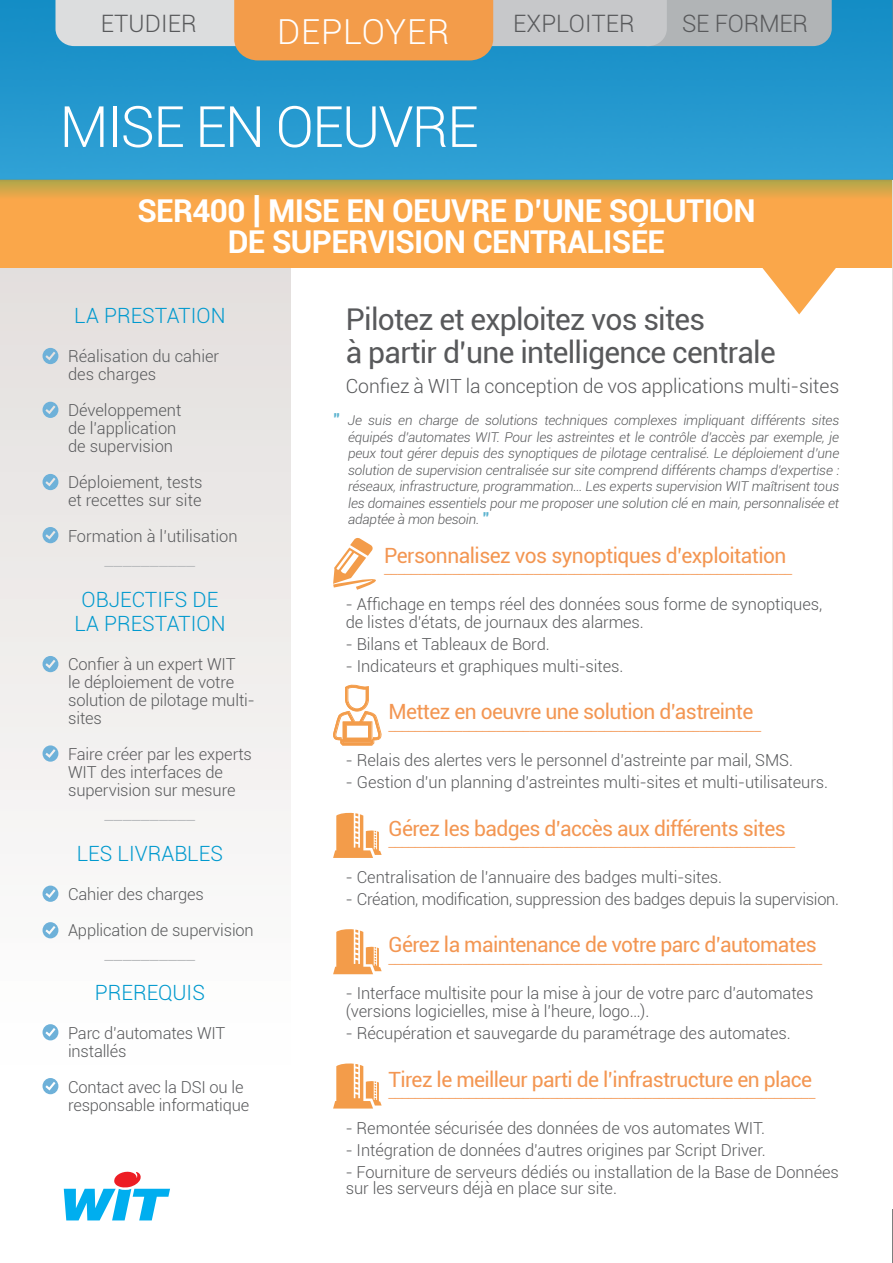
<style>
.page{position:relative;width:893px;height:1263px;background:#fff}
.page>*{position:absolute;margin:0;border:0;box-sizing:border-box;transform-origin:0 0}
.t1{font:300 57px "Roboto";letter-spacing:-.03em;color:#fff}
.t2{font:300 34.5px "Roboto";letter-spacing:.025em;color:#fff}
.t3{font:700 31.5px/31.5px "Roboto";letter-spacing:-.02em;color:#fff;text-align:center}
.t4{font:30px/33px "Roboto";letter-spacing:-.025em;color:#58595b}
.t5{font:300 24px "Roboto";letter-spacing:.005em;color:#58595b}
.t6{font:21px "Roboto";letter-spacing:-.03em;color:#f39652}
.t7{font:300 21px/24px "Roboto";color:#0099ce;text-align:center}
.t8{font:300 21px "Roboto";color:#bcbec0}
.t9{font:300 19.5px "Roboto";letter-spacing:-.005em;color:#58595b}
.t10{font:300 16.5px/18px "Roboto";letter-spacing:-.005em;color:#58595b}
.t11{font:300 16.5px "Roboto";color:#f39652}
.t12{font:italic 300 13.5px/16.5px "Roboto";letter-spacing:-.01em;color:#58595b;text-align:justify}
.s1{font-size:37.5px}
.s2{font-weight:900;font-style:normal;font-size:16.5px;color:#5cb3cf}
</style>
<div class="page">
<hr style="left:892px;top:0;width:1px;height:1263px;background:#000">
<div style="left:0;top:204px;width:291px;height:927px;background:linear-gradient(to bottom,#e0dcda,#fff)"></div>
<svg style="left:762px;top:268px;width:74px;height:46px"></svg>
<svg style="left:0;top:163px;width:893px;height:105px;background:#f1a64a"></svg>
<img style="left:0;top:0;width:893px;height:180px">
<svg style="left:55px;top:0;width:777px;height:60px;background:#b9b1a0"></svg>
<svg style="left:333px;top:538px;width:43px;height:52px"></svg>
<svg style="left:333px;top:812px;width:49px;height:46px"></svg>
<svg style="left:333px;top:684px;width:49px;height:62px"></svg>
<svg style="left:43px;top:348px;width:15px;height:16px"></svg>
<svg style="left:43px;top:402px;width:15px;height:16px"></svg>
<svg style="left:43px;top:474px;width:15px;height:16px"></svg>
<svg style="left:43px;top:745px;width:15px;height:17px"></svg>
<svg style="left:43px;top:1078px;width:15px;height:16px"></svg>
<svg style="left:43px;top:922px;width:15px;height:16px"></svg>
<svg style="left:43px;top:885px;width:15px;height:17px"></svg>
<svg style="left:43px;top:1024px;width:15px;height:16px"></svg>
<svg style="left:43px;top:656px;width:15px;height:16px"></svg>
<svg style="left:43px;top:527px;width:15px;height:16px"></svg>
<svg style="left:64px;top:1171px;width:106px;height:49px"></svg>
<svg style="left:333px;top:929px;width:49px;height:45px"></svg>
<svg style="left:333px;top:1063px;width:49px;height:45px"></svg>
<hr style="left:892px;top:180px;width:1px;height:1029px;background:#fefefe">
<svg style="left:892px;top:180px;width:1px;height:629px"></svg>
<h3 class="t5" style="left:101px;top:7px;width:97px">ETUDIER</h3>
<h3 class="t5" style="left:513px;top:7px;width:123px">EXPLOITER</h3>
<h3 class="t5" style="left:682px;top:7px;width:128px">SE FORMER</h3>
<h2 class="t2" style="left:277px;top:8px;width:174px">DEPLOYER</h2>
<h1 class="t1" style="left:60px;top:87px;width:421px">MISE EN OEUVRE</h1>
<h3 class="t3" style="left:137px;top:193px;width:620px">SER400 <span class="s1">|</span> MISE EN OEUVRE D’UNE SOLUTION<br>DE SUPERVISION CENTRALISÉE</h3>
<p class="t7" style="left:74px;top:303px;width:153px">LA PRESTATION</p>
<p class="t10" style="left:68px;top:347px;width:153px">Réalisation du cahier des charges</p>
<p class="t10" style="left:68px;top:401px;width:115px">Développement de l’application de supervision</p>
<p class="t10" style="left:68px;top:473px;width:136px">Déploiement, tests et recettes sur site</p>
<p class="t10" style="left:68px;top:527px;width:171px">Formation à l’utilisation</p>
<p class="t8" style="left:105px;top:544px;width:92px">__________</p>
<p class="t7" style="left:74px;top:587px;width:153px">OBJECTIFS DE<br>LA PRESTATION</p>
<p class="t10" style="left:68px;top:654px;width:188px">Confier à un expert WIT<br>le déploiement de votre solution de pilotage multi&shy;sites</p>
<p class="t10" style="left:68px;top:745px;width:185px">Faire créer par les experts<br>WIT des interfaces de supervision sur mesure</p>
<p class="t8" style="left:105px;top:798px;width:92px">__________</p>
<p class="t7" style="left:77px;top:840px;width:148px">LES LIVRABLES</p>
<p class="t10" style="left:68px;top:875px;width:187px;line-height:36px">Cahier des charges<br>Application de supervision</p>
<p class="t8" style="left:105px;top:937px;width:92px">__________</p>
<p class="t7" style="left:95px;top:980px;width:112px">PREREQUIS</p>
<p class="t10" style="left:68px;top:1023px;width:159px">Parc d’automates WIT installés</p>
<p class="t10" style="left:68px;top:1078px;width:183px">Contact avec la DSI ou le responsable informatique</p>
<h3 class="t4" style="left:346px;top:302px;width:431px">Pilotez et exploitez vos sites<br>à partir d’une intelligence centrale</h3>
<p class="t9" style="left:346px;top:372px;width:495px">Confiez à WIT la conception de vos applications multi-sites</p>
<p class="t12" style="left:348px;top:412px;width:493px;text-indent:-15px"><span class="s2">"</span> Je suis en charge de solutions techniques complexes impliquant différents sites équipés d’automates WIT. Pour les astreintes et le contrôle d’accès par exemple, je peux tout gérer depuis des synoptiques de pilotage centralisé. Le déploiement d’une solution de supervision centralisée sur site comprend différents champs d’expertise : réseaux, infrastructure, programmation… Les experts supervision WIT maîtrisent tous les domaines essentiels pour me proposer une solution clé en main, personnalisée et adaptée à mon besoin. <span class="s2">"</span></p>
<p class="t6" style="left:384px;top:540px;width:404px">Personnalisez vos synoptiques d’exploitation</p>
<p class="t11" style="left:384px;top:557px;width:410px">____________________________________________________________</p>
<p class="t10" style="left:346px;top:594px;width:478px">- Affichage en temps réel des données sous forme de synoptiques, de listes d’états, de journaux des alarmes.</p>
<p class="t10" style="left:346px;top:634px;width:205px">- Bilans et Tableaux de Bord.</p>
<p class="t10" style="left:346px;top:656px;width:279px">- Indicateurs et graphiques multi-sites.</p>
<p class="t6" style="left:388px;top:697px;width:366px">Mettez en oeuvre une solution d’astreinte</p>
<p class="t11" style="left:388px;top:713px;width:374px">_______________________________________________________</p>
<p class="t10" style="left:346px;top:751px;width:449px">- Relais des alertes vers le personnel d’astreinte par mail, SMS.</p>
<p class="t10" style="left:346px;top:773px;width:484px">- Gestion d’un planning d’astreintes multi-sites et multi-utilisateurs.</p>
<p class="t6" style="left:388px;top:814px;width:399px">Gérez les badges d’accès aux différents sites</p>
<p class="t11" style="left:388px;top:830px;width:408px">____________________________________________________________</p>
<p class="t10" style="left:346px;top:867px;width:378px">- Centralisation de l’annuaire des badges multi-sites.</p>
<p class="t10" style="left:346px;top:889px;width:495px">- Création, modification, suppression des badges depuis la supervision.</p>
<p class="t6" style="left:388px;top:930px;width:430px">Gérez la maintenance de votre parc d’automates</p>
<p class="t11" style="left:388px;top:946px;width:435px">________________________________________________________________</p>
<p class="t10" style="left:346px;top:984px;width:469px">- Interface multisite pour la mise à jour de votre parc d’automates (versions logicielles, mise à l’heure, logo…).</p>
<p class="t10" style="left:346px;top:1024px;width:446px">- Récupération et sauvegarde du paramétrage des automates.</p>
<p class="t6" style="left:388px;top:1065px;width:425px">Tirez le meilleur parti de l’infrastructure en place</p>
<p class="t11" style="left:388px;top:1081px;width:429px">_______________________________________________________________</p>
<p class="t10" style="left:346px;top:1118px;width:421px">- Remontée sécurisée des données de vos automates WIT.</p>
<p class="t10" style="left:346px;top:1140px;width:421px">- Intégration de données d’autres origines par Script Driver.</p>
<p class="t10" style="left:346px;top:1163px;width:495px;line-height:16.5px">- Fourniture de serveurs dédiés ou installation de la Base de Données sur les serveurs déjà en place sur site.</p>
</div>
